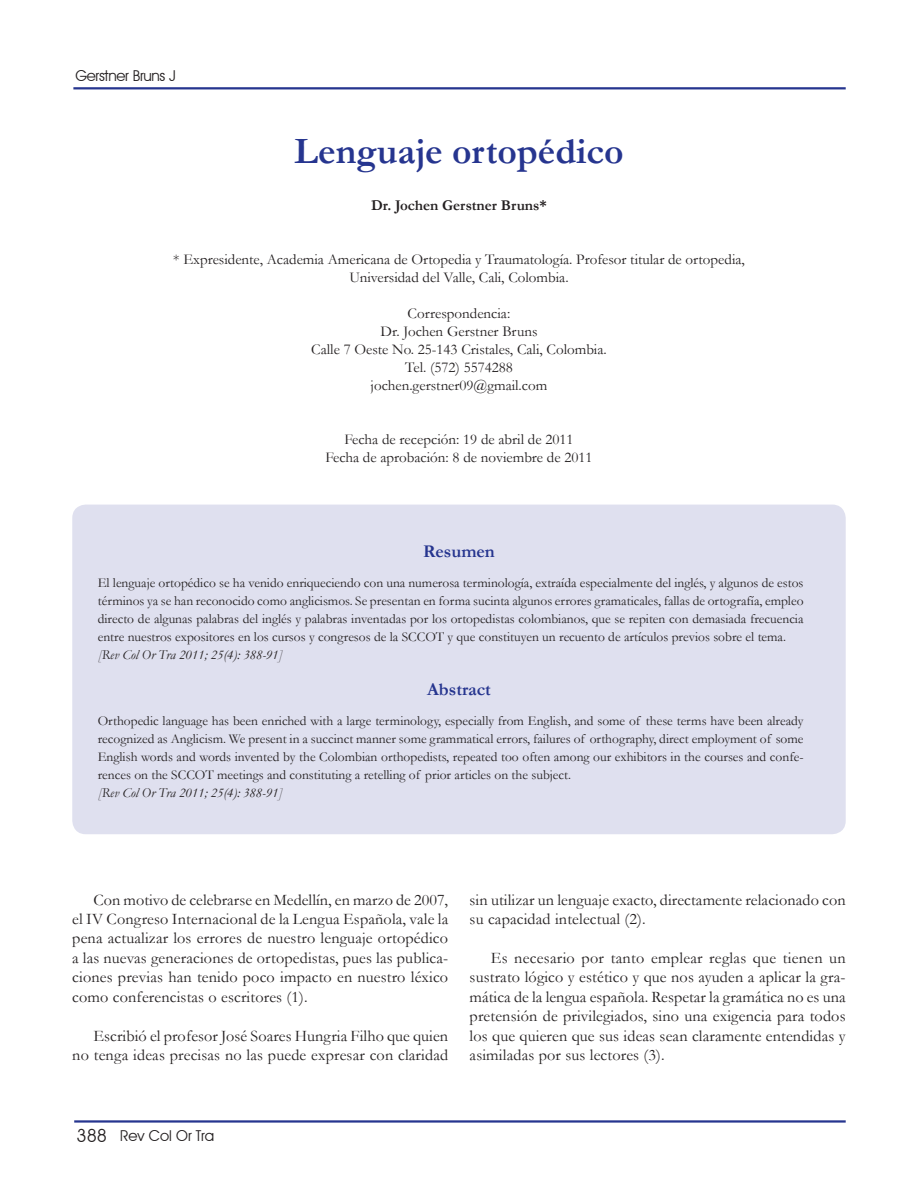
<style>
.page{position:relative;width:918px;height:1188px;background:#fff}
.page>*{position:absolute;margin:0;border:0;box-sizing:border-box;transform-origin:0 0}
.t1{font:700 37.5px "Garamond";color:#26358f}
.t2{font:700 18px "Garamond";color:#26358f}
.t3{font:16.2px/19.5px "Garamond";letter-spacing:.01em;color:#231f20;text-align:justify}
.t4{font:15px/18px "Garamond";color:#231f20;text-align:center}
.t5{font:700 15px "Garamond";color:#231f20}
.t6{font:15px "Avant Garde IT Cby BT";color:#231f20}
.t7{font:15px "Avant Garde IT Cby BT";letter-spacing:-.02em;color:#231f20}
.t8{font:13.5px/18px "Garamond";color:#231f20;text-align:justify}
.t9{font:italic 13.5px "Garamond";color:#231f20}
.s1{font-size:18px}
</style>
<div class="page">
<hr style="left:74px;top:1120px;width:772px;height:3px;background:#26358f">
<hr style="left:73px;top:87px;width:773px;height:2px;background:#26358f">
<div style="left:72px;top:505px;width:774px;height:329px;background:#dfe0ef;border-radius:14px"></div>
<p class="t7" style="left:75px;top:66px;width:102px">Gerstner Bruns J</p>
<h1 class="t1" style="left:294px;top:125px;width:331px">Lenguaje ortopédico</h1>
<p class="t5" style="left:371px;top:195px;width:177px">Dr. Jochen Gerstner Bruns*</p>
<p class="t4" style="left:173px;top:250px;width:573px">* Expresidente, Academia Americana de Ortopedia y Traumatología. Profesor titular de ortopedia,<br>Universidad del Valle, Cali, Colombia.</p>
<p class="t4" style="left:311px;top:304px;width:297px">Correspondencia:<br>Dr. Jochen Gerstner Bruns<br>Calle 7 Oeste No. 25-143 Cristales, Cali, Colombia.<br>Tel. (572) 5574288<br>jochen.gerstner09@gmail.com</p>
<p class="t4" style="left:325px;top:430px;width:269px">Fecha de recepción: 19 de abril de 2011<br>Fecha de aprobación: 8 de noviembre de 2011</p>
<h2 class="t2" style="left:423px;top:540px;width:73px">Resumen</h2>
<p class="t8" style="left:98px;top:574px;width:707px">El lenguaje ortopédico se ha venido enriqueciendo con una numerosa terminología, extraída especialmente del inglés, y algunos de estos términos ya se han reconocido como anglicismos. Se presentan en forma sucinta algunos errores gramaticales, fallas de ortografía, empleo directo de algunas palabras del inglés y palabras inventadas por los ortopedistas colombianos, que se repiten con demasiada frecuencia entre nuestros expositores en los cursos y congresos de la SCCOT y que constituyen un recuento de artículos previos sobre el tema.</p>
<p class="t9" style="left:98px;top:646px;width:186px">[Rev Col Or Tra 2011; 25(4): 388-91]</p>
<h2 class="t2" style="left:427px;top:678px;width:65px">Abstract</h2>
<p class="t8" style="left:98px;top:712px;width:707px">Orthopedic language has been enriched with a large terminology, especially from English, and some of these terms have been already recognized as Anglicism. We present in a succinct manner some grammatical errors, failures of orthography, direct employment of some English words and words invented by the Colombian orthopedists, repeated too often among our exhibitors in the courses and confe&shy;rences on the SCCOT meetings and constituting a retelling of prior articles on the subject.</p>
<p class="t9" style="left:98px;top:784px;width:186px">[Rev Col Or Tra 2011; 25(4): 388-91]</p>
<p class="t3" style="left:72px;top:889px;width:378px;text-indent:21px">Con motivo de celebrarse en Medellín, en marzo de 2007, el IV Congreso Internacional de la Lengua Española, vale la pena actualizar los errores de nuestro lenguaje ortopédico a las nuevas generaciones de ortopedistas, pues las publica&shy;ciones previas han tenido poco impacto en nuestro léxico como conferencistas o escritores (1).</p>
<p class="t3" style="left:72px;top:1025px;width:377px;text-align:right">Escribió el profesor José Soares Hungria Filho que quien<br>no tenga ideas precisas no las puede expresar con claridad</p>
<p class="t3" style="left:470px;top:889px;width:378px">sin utilizar un lenguaje exacto, directamente relacionado con su capacidad intelectual (2).</p>
<p class="t3" style="left:470px;top:948px;width:378px;text-indent:21px">Es necesario por tanto emplear reglas que tienen un sustrato lógico y estético y que nos ayuden a aplicar la gra&shy;mática de la lengua española. Respetar la gramática no es una pretensión de privilegiados, sino una exigencia para todos los que quieren que sus ideas sean claramente entendidas y asimiladas por sus lectores (3).</p>
<p class="t6" style="left:77px;top:1127px;width:139px"><span class="s1">388</span> Rev Col Or Tra</p>
</div>
